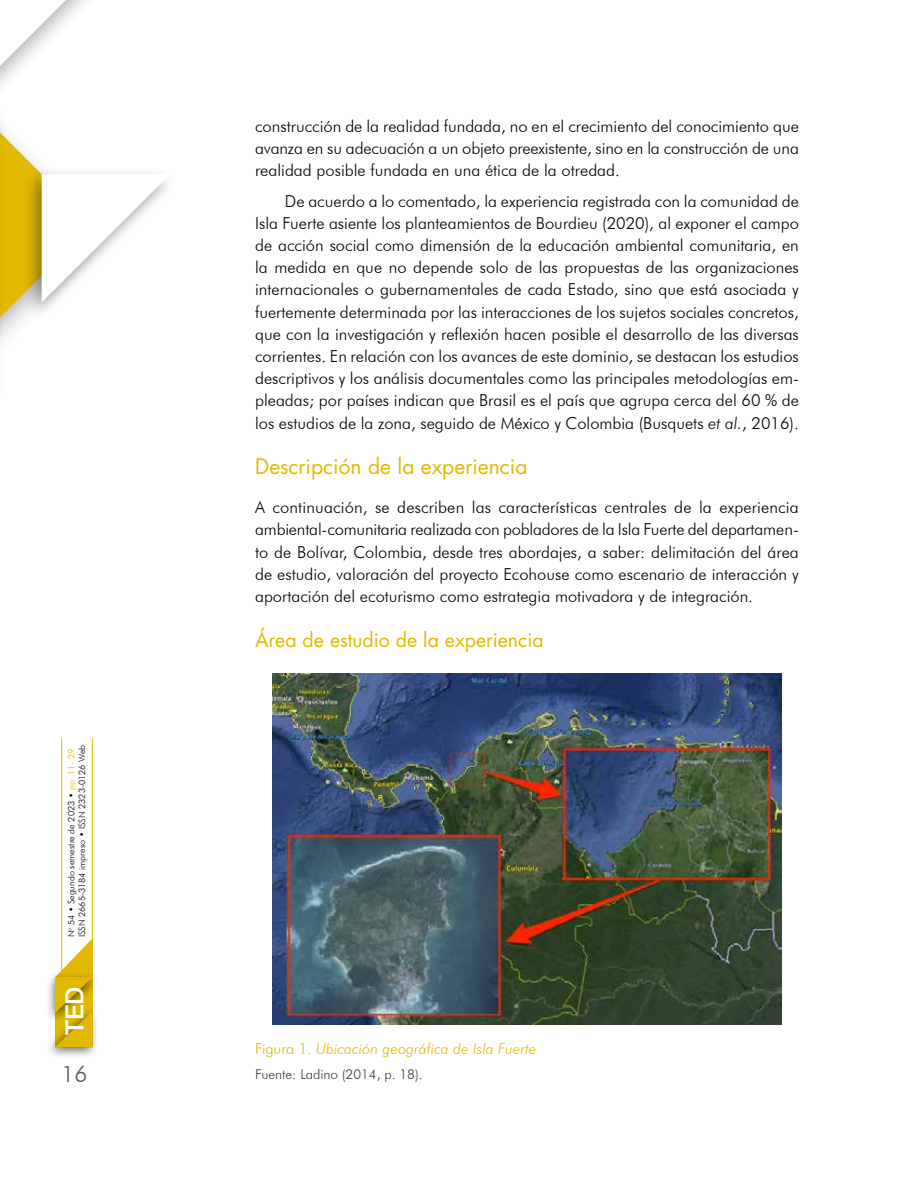
<style>
.page{position:relative;width:918px;height:1188px;background:#fff}
.page>*{position:absolute;margin:0;border:0;box-sizing:border-box;transform-origin:0 0}
.t1{font:500 25.05px "Helvetica Neue LT Std";color:#fff}
.t2{font:300 22.5px "Futura BT";color:#575756}
.t3{font:21px "Futura";color:#e2b900}
.t4{font:19.5px "Futura";color:#e2b900}
.t5{font:300 16.5px/22.2px "Futura BT";color:#000;text-align:justify}
.t6{font:italic 300 15px "Futura BT";color:#e2b900}
.t7{font:300 13.5px "Futura BT";color:#3c3c3b}
.t8{font:300 9px/10.8px "Futura BT";color:#000}
.s1{color:#e2b900}
.s2{font-style:italic}
.s3{font-style:normal}
</style>
<div class="page">
<hr style="left:61px;top:739px;width:1px;height:305px;background:#e2b900">
<hr style="left:92px;top:739px;width:1px;height:305px;background:#e2b900">
<div style="left:44px;top:1006px;width:55px;height:53px;background:#000;opacity:.6"></div>
<div style="left:46px;top:972px;width:55px;height:53px;background:#000;opacity:.6"></div>
<svg style="left:55px;top:938px;width:38px;height:109px"></svg>
<svg style="left:0;top:0;width:167px;height:344px"></svg>
<img style="left:273px;top:673px;width:508px;height:352px">
<p class="t8" style="left:66px;top:937px;width:194px;rotate:-90deg">N<sup>o</sup> 54 • Segundo semestre de 2023 • <span class="s1">pp. 11- 29<br></span>ISSN 2665-3184 impreso • ISSN 2323-0126 Web</p>
<h1 class="t1" style="left:60px;top:1035px;width:50px;rotate:-90deg">TED</h1>
<h2 class="t2" style="left:61px;top:1060px;width:27px">16</h2>
<p class="t5" style="left:255px;top:114px;width:545px">construcción de la realidad fundada, no en el crecimiento del conocimiento que avanza en su adecuación a un objeto preexistente, sino en la construcción de una realidad posible fundada en una ética de la otredad.</p>
<p class="t5" style="left:255px;top:190px;width:545px;text-indent:30px">De acuerdo a lo comentado, la experiencia registrada con la comunidad de Isla Fuerte asiente los planteamientos de Bourdieu (2020), al exponer el campo de acción social como dimensión de la educación ambiental comunitaria, en la medida en que no depende solo de las propuestas de las organizaciones internacionales o gubernamentales de cada Estado, sino que está asociada y fuertemente determinada por las interacciones de los sujetos sociales concretos, que con la investigación y reflexión hacen posible el desarrollo de las diversas corrientes. En relación con los avances de este dominio, se destacan los estudios descriptivos y los análisis documentales como las principales metodologías em&shy;pleadas; por países indican que Brasil es el país que agrupa cerca del 60 % de los estudios de la zona, seguido de México y Colombia (Busquets <span class="s2">et al.</span>, 2016).</p>
<p class="t3" style="left:255px;top:453px;width:274px">Descripción de la experiencia</p>
<p class="t5" style="left:255px;top:496px;width:545px">A continuación, se describen las características centrales de la experiencia ambiental-comunitaria realizada con pobladores de la Isla Fuerte del departamen&shy;to de Bolívar, Colombia, desde tres abordajes, a saber: delimitación del área de estudio, valoración del proyecto Ecohouse como escenario de interacción y aportación del ecoturismo como estrategia motivadora y de integración.</p>
<p class="t4" style="left:255px;top:628px;width:290px">Área de estudio de la experiencia</p>
<p class="t6" style="left:255px;top:1040px;width:283px"><span class="s3">Figura 1.</span> Ubicación geográfica de Isla Fuerte</p>
<p class="t7" style="left:255px;top:1066px;width:169px">Fuente: Ladino (2014, p. 18).</p>
</div>
